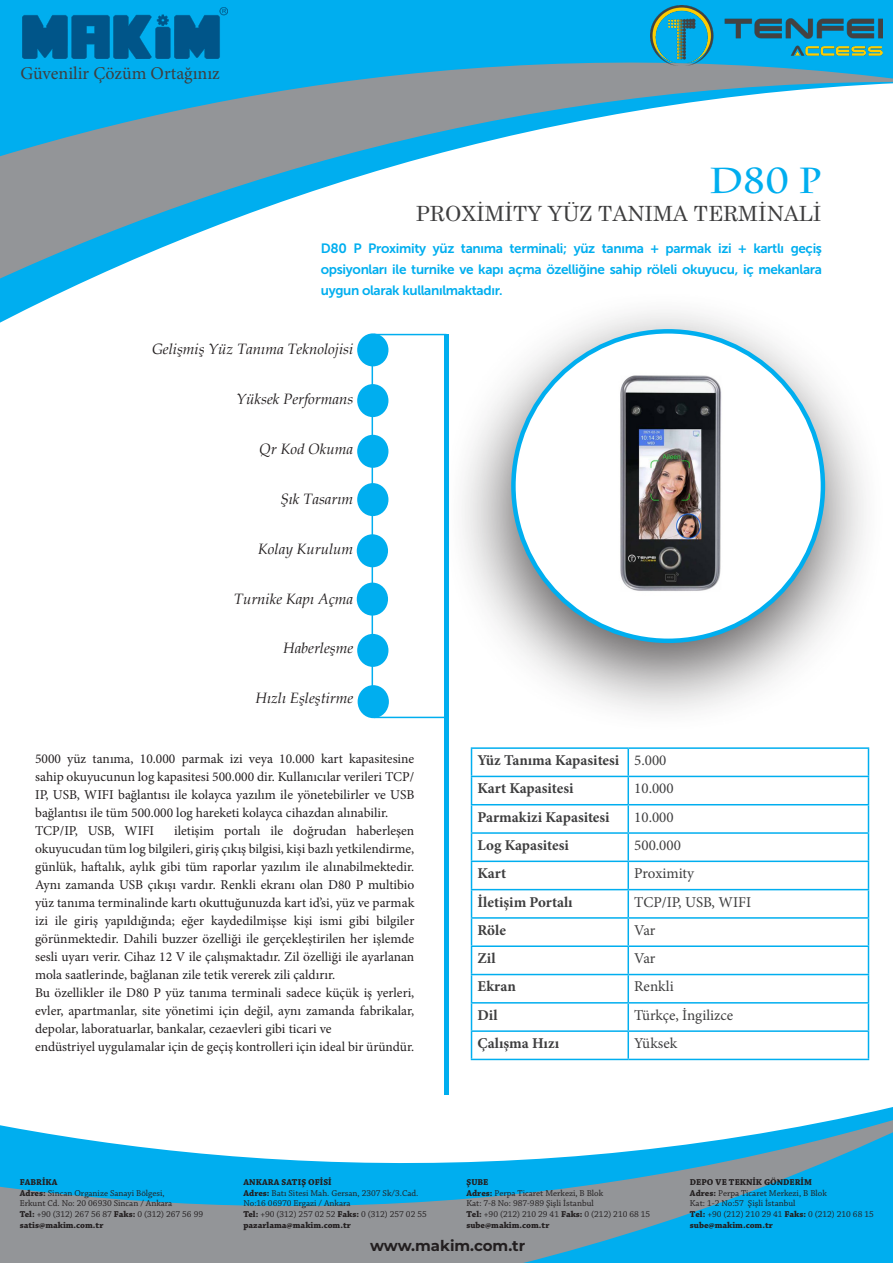
<style>
.page{position:relative;width:893px;height:1263px;background:#fff}
.page>*{position:absolute;margin:0;border:0;box-sizing:border-box;transform-origin:0 0}
.t1{font:700 36px "Charlemagne Std";color:#00aeef}
.t2{font:21px "Century Schoolbook";color:#3e3e3f}
.t3{font:18px "Minion Pro";color:#3e3e3f}
.t4{font:italic 15px "Book Antiqua";color:#231f20}
.t5{font:700 15px "Minion Pro";color:#3e3e3f}
.t6{font:15px "Minion Pro";color:#3e3e3f}
.t7{font:700 15px "Montserrat";color:#231f20}
.t8{font:13.5px/18px "Minion Pro";color:#231f20;text-align:justify}
.t9{font:13.5px/21px "Museo Sans 700";letter-spacing:-.025em;color:#00aeef;text-align:justify}
.t10{font:9px/10.8px "Chaparral Pro";color:#231f20}
.t11{font:700 9px "Chaparral Pro";color:#231f20}
.s1{font-weight:700}
</style>
<div class="page">
<svg style="left:0;top:186px;width:329px;height:124px"></svg>
<svg style="left:0;top:0;width:893px;height:186px"></svg>
<div style="left:444px;top:334px;width:5px;height:760px;background:#00aeef"></div>
<div style="left:442px;top:289px;width:444px;height:445px;background:#231f20;opacity:.75"></div>
<div style="left:513px;top:331px;width:310px;height:310px;background:#fff;border-radius:50%"></div>
<img style="left:620px;top:375px;width:102px;height:216px">
<svg style="left:0;top:1094px;width:893px;height:169px"></svg>
<img style="left:23px;top:7px;width:204px;height:52px">
<hr style="left:628px;top:747px;width:241px;height:2px;background:#00aeef">
<hr style="left:628px;top:776px;width:241px;height:1px;background:#00aeef">
<hr style="left:628px;top:804px;width:241px;height:1px;background:#00aeef">
<hr style="left:628px;top:832px;width:241px;height:2px;background:#00aeef">
<hr style="left:628px;top:860px;width:241px;height:2px;background:#00aeef">
<hr style="left:628px;top:889px;width:241px;height:1px;background:#00aeef">
<hr style="left:628px;top:917px;width:241px;height:2px;background:#00aeef">
<hr style="left:628px;top:945px;width:241px;height:2px;background:#00aeef">
<hr style="left:628px;top:974px;width:241px;height:1px;background:#00aeef">
<hr style="left:628px;top:1002px;width:241px;height:1px;background:#00aeef">
<hr style="left:628px;top:1030px;width:241px;height:2px;background:#00aeef">
<svg style="left:868px;top:749px;width:1px;height:310px"></svg>
<hr style="left:628px;top:1059px;width:241px;height:1px;background:#00aeef">
<hr style="left:471px;top:747px;width:157px;height:2px;background:#00aeef">
<hr style="left:627px;top:749px;width:2px;height:27px;background:#00aeef">
<hr style="left:471px;top:776px;width:157px;height:1px;background:#00aeef">
<hr style="left:627px;top:777px;width:2px;height:27px;background:#00aeef">
<hr style="left:471px;top:804px;width:157px;height:1px;background:#00aeef">
<hr style="left:627px;top:805px;width:2px;height:27px;background:#00aeef">
<hr style="left:471px;top:832px;width:157px;height:2px;background:#00aeef">
<hr style="left:627px;top:834px;width:2px;height:26px;background:#00aeef">
<hr style="left:471px;top:860px;width:157px;height:2px;background:#00aeef">
<hr style="left:627px;top:862px;width:2px;height:27px;background:#00aeef">
<hr style="left:471px;top:889px;width:157px;height:1px;background:#00aeef">
<hr style="left:627px;top:890px;width:2px;height:27px;background:#00aeef">
<hr style="left:471px;top:917px;width:157px;height:2px;background:#00aeef">
<hr style="left:627px;top:919px;width:2px;height:26px;background:#00aeef">
<hr style="left:471px;top:945px;width:157px;height:2px;background:#00aeef">
<hr style="left:627px;top:947px;width:2px;height:27px;background:#00aeef">
<hr style="left:471px;top:974px;width:157px;height:1px;background:#00aeef">
<hr style="left:627px;top:975px;width:2px;height:27px;background:#00aeef">
<hr style="left:471px;top:1002px;width:157px;height:1px;background:#00aeef">
<hr style="left:627px;top:1003px;width:2px;height:27px;background:#00aeef">
<hr style="left:471px;top:1030px;width:157px;height:2px;background:#00aeef">
<svg style="left:471px;top:749px;width:1px;height:310px"></svg>
<hr style="left:627px;top:1032px;width:2px;height:27px;background:#00aeef">
<hr style="left:471px;top:1059px;width:157px;height:1px;background:#00aeef">
<svg style="left:371px;top:333px;width:77px;height:386px"></svg>
<div style="left:357px;top:384px;width:31px;height:33px;background:#00aeef;border-radius:50%"></div>
<div style="left:357px;top:435px;width:31px;height:33px;background:#00aeef;border-radius:50%"></div>
<div style="left:357px;top:483px;width:31px;height:33px;background:#00aeef;border-radius:50%"></div>
<div style="left:357px;top:534px;width:31px;height:33px;background:#00aeef;border-radius:50%"></div>
<div style="left:357px;top:583px;width:31px;height:33px;background:#00aeef;border-radius:50%"></div>
<div style="left:357px;top:634px;width:31px;height:33px;background:#00aeef;border-radius:50%"></div>
<div style="left:357px;top:333px;width:31px;height:33px;background:#00aeef;border-radius:50%"></div>
<img style="left:651px;top:5px;width:231px;height:61px">
<div style="left:358px;top:685px;width:31px;height:33px;background:#00aeef;border-radius:50%"></div>
<p class="t3" style="left:21px;top:61px;width:201px">Güvenilir Çözüm Ortağınız</p>
<p class="t1" style="left:709px;top:159px;width:114px">D80 P</p>
<p class="t2" style="left:416px;top:196px;width:407px">PROXİMİTY YÜZ TANIMA TERMİNALİ</p>
<p class="t9" style="left:321px;top:238px;width:503px">D80 P Proximity yüz tanıma terminali; yüz tanıma + parmak izi + kartlı geçiş opsiyonları ile turnike ve kapı açma özelliğine sahip röleli okuyucu, iç mekanlara uygun olarak kullanılmaktadır.</p>
<p class="t4" style="left:152px;top:339px;width:203px">Gelişmiş Yüz Tanıma Teknolojisi</p>
<p class="t4" style="left:236px;top:388px;width:119px">Yüksek Performans</p>
<p class="t4" style="left:259px;top:438px;width:96px">Qr Kod Okuma</p>
<p class="t4" style="left:280px;top:488px;width:74px">Şık Tasarım</p>
<p class="t4" style="left:258px;top:538px;width:97px">Kolay Kurulum</p>
<p class="t4" style="left:234px;top:588px;width:121px">Turnike Kapı Açma</p>
<p class="t4" style="left:283px;top:638px;width:72px">Haberleşme</p>
<p class="t4" style="left:255px;top:688px;width:99px">Hızlı Eşleştirme</p>
<p class="t8" style="left:35px;top:750px;width:381px">5000 yüz tanıma, 10.000 parmak izi veya 10.000 kart kapasitesine sahip okuyucunun log kapasitesi 500.000 dir. Kullanıcılar verileri TCP/ IP, USB, WIFI bağlantısı ile kolayca yazılım ile yönetebilirler ve USB bağlantısı ile tüm 500.000 log hareketi kolayca cihazdan alınabilir.</p>
<p class="t8" style="left:35px;top:822px;width:121px">TCP/IP, USB, WIFI</p>
<p class="t8" style="left:35px;top:822px;width:381px;text-indent:139px">iletişim portalı ile doğrudan haberleşen okuyucudan tüm log bilgileri, giriş çıkış bilgisi, kişi bazlı yetkilendirme, günlük, haftalık, aylık gibi tüm raporlar yazılım ile alınabilmektedir.<br>Aynı zamanda USB çıkışı vardır. Renkli ekranı olan D80 P multibio yüz tanıma terminalinde kartı okuttuğunuzda kart id’si, yüz ve parmak izi ile giriş yapıldığında; eğer kaydedilmişse kişi ismi gibi bilgiler görünmektedir. Dahili buzzer özelliği ile gerçekleştirilen her işlemde sesli uyarı verir. Cihaz 12 V ile çalışmaktadır. Zil özelliği ile ayarlanan mola saatlerinde, bağlanan zile tetik vererek zili çaldırır.</p>
<p class="t8" style="left:35px;top:984px;width:381px">Bu özellikler ile D80 P yüz tanıma terminali sadece küçük iş yerleri, evler, apartmanlar, site yönetimi için değil, aynı zamanda fabrikalar, depolar, laboratuarlar, bankalar, cezaevleri gibi ticari ve</p>
<p class="t8" style="left:35px;top:1038px;width:381px">endüstriyel uygulamalar için de geçiş kontrolleri için ideal bir üründür.</p>
<p class="t5" style="left:477px;top:750px;width:143px">Yüz Tanıma Kapasitesi</p>
<p class="t6" style="left:634px;top:750px;width:34px">5.000</p>
<p class="t5" style="left:477px;top:778px;width:97px">Kart Kapasitesi</p>
<p class="t6" style="left:634px;top:778px;width:41px">10.000</p>
<p class="t5" style="left:477px;top:806px;width:134px">Parmakizi Kapasitesi</p>
<p class="t6" style="left:634px;top:807px;width:41px">10.000</p>
<p class="t5" style="left:477px;top:834px;width:93px">Log Kapasitesi</p>
<p class="t6" style="left:634px;top:835px;width:48px">500.000</p>
<p class="t5" style="left:477px;top:863px;width:30px">Kart</p>
<p class="t6" style="left:634px;top:863px;width:61px">Proximity</p>
<p class="t5" style="left:477px;top:891px;width:97px">İletişim Portalı</p>
<p class="t6" style="left:634px;top:892px;width:118px">TCP/IP, USB, WIFI</p>
<p class="t5" style="left:477px;top:919px;width:30px">Röle</p>
<p class="t6" style="left:634px;top:920px;width:23px">Var</p>
<p class="t5" style="left:477px;top:948px;width:20px">Zil</p>
<p class="t6" style="left:634px;top:948px;width:23px">Var</p>
<p class="t5" style="left:477px;top:976px;width:40px">Ekran</p>
<p class="t6" style="left:634px;top:976px;width:41px">Renkli</p>
<p class="t5" style="left:477px;top:1004px;width:22px">Dil</p>
<p class="t6" style="left:634px;top:1005px;width:100px">Türkçe, İngilizce</p>
<p class="t5" style="left:477px;top:1033px;width:83px">Çalışma Hızı</p>
<p class="t6" style="left:634px;top:1033px;width:44px">Yüksek</p>
<p class="t11" style="left:20px;top:1177px;width:39px">FABRİKA</p>
<p class="t10" style="left:20px;top:1188px;width:146px"><span class="s1">Adres:</span> Sincan Organize Sanayi Bölgesi,</p>
<p class="t10" style="left:20px;top:1198px;width:154px">Erkunt Cd. No: 20 06930 Sincan / Ankara</p>
<p class="t10" style="left:20px;top:1209px;width:185px"><span class="s1">Tel:</span> +90 (312) 267 56 87 <span class="s1">Faks:</span> 0 (312) 267 56 99</p>
<p class="t11" style="left:20px;top:1220px;width:85px">satis@makim.com.tr</p>
<p class="t11" style="left:243px;top:1177px;width:90px">ANKARA SATIŞ OFİSİ</p>
<p class="t10" style="left:243px;top:1188px;width:176px"><span class="s1">Adres:</span> Batı Sitesi Mah. Gersan, 2307 Sk/3.Cad.<br>No:16 06970 Ergazi / Ankara</p>
<p class="t10" style="left:243px;top:1209px;width:185px"><span class="s1">Tel:</span> +90 (312) 257 02 52 <span class="s1">Faks:</span> 0 (312) 257 02 55</p>
<p class="t11" style="left:243px;top:1220px;width:109px">pazarlama@makim.com.tr</p>
<p class="t11" style="left:466px;top:1177px;width:23px">ŞUBE</p>
<p class="t10" style="left:466px;top:1188px;width:138px"><span class="s1">Adres:</span> Perpa Ticaret Merkezi, B Blok<br>Kat: 7-8 No: 987-989 Şişli İstanbul</p>
<p class="t10" style="left:466px;top:1209px;width:185px"><span class="s1">Tel:</span> +90 (212) 210 29 41 <span class="s1">Faks:</span> 0 (212) 210 68 15</p>
<p class="t11" style="left:466px;top:1220px;width:85px">sube@makim.com.tr</p>
<p class="t11" style="left:690px;top:1177px;width:124px">DEPO VE TEKNİK GÖNDERİM</p>
<p class="t10" style="left:690px;top:1188px;width:138px"><span class="s1">Adres:</span> Perpa Ticaret Merkezi, B Blok<br>Kat: 1-2 No:57 Şişli İstanbul</p>
<p class="t10" style="left:690px;top:1209px;width:185px"><span class="s1">Tel:</span> +90 (212) 210 29 41 <span class="s1">Faks:</span> 0 (212) 210 68 15</p>
<p class="t11" style="left:690px;top:1220px;width:85px">sube@makim.com.tr</p>
<p class="t7" style="left:370px;top:1235px;width:157px">www.makim.com.tr</p>
</div>
